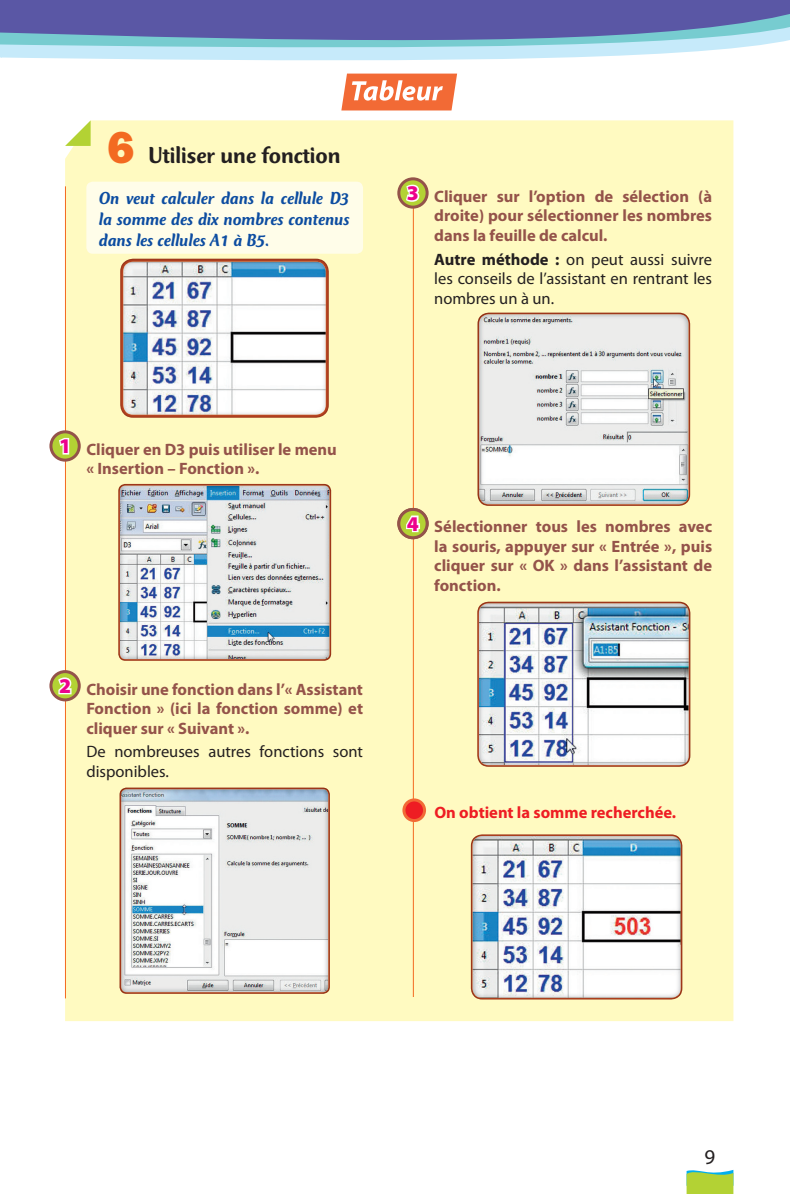
<style>
.page{position:relative;width:790px;height:1194px;background:#fff}
.page>*{position:absolute;margin:0;border:0;box-sizing:border-box;transform-origin:0 0}
.t1{font:500 24px "Mercurius";color:#231f20}
.t2{font:900 21px "Myriad Pro";color:#ed028c}
.t3{font:21px "Myriad Pro";color:#231f20}
.t4{font:italic 500 18px/21px "Mercurius";color:#0d4da1;text-align:justify}
.t5{font:700 16.5px/19.5px "Myriad Pro";color:#94534a;text-align:justify}
.t6{font:16.5px/19.5px "Myriad Pro";color:#231f20}
.t7{font:700 16.5px "Myriad Pro";color:#ee1d23}
.s1{font-family:"Franklin Gothic";font-weight:800;font-size:45px;color:#f36a21}
.s2{font-weight:700}
</style>
<div class="page">
<svg style="left:2px;top:0;width:787px;height:74px"></svg>
<svg style="left:341px;top:74px;width:116px;height:36px"></svg>
<svg style="left:686px;top:1170px;width:47px;height:23px"></svg>
<div style="left:65px;top:120px;width:668px;height:900px;background:#fffac1"></div>
<svg style="left:65px;top:120px;width:26px;height:26px"></svg>
<div style="left:86px;top:182px;width:277px;height:72px;background:#fffde9;border-radius:6px"></div>
<hr style="left:65px;top:186px;width:1px;height:812px;background:#f36a21">
<hr style="left:413px;top:197px;width:1px;height:799px;background:#f36a21">
<img style="left:118px;top:484px;width:213px;height:176px">
<img style="left:119px;top:787px;width:211px;height:206px">
<svg style="left:51px;top:432px;width:28px;height:28px"></svg>
<div style="left:49px;top:430px;width:32px;height:31px;border:3px solid #94534a;border-radius:50%"></div>
<svg style="left:57px;top:436px;width:14px;height:20px"></svg>
<svg style="left:51px;top:671px;width:28px;height:28px"></svg>
<div style="left:49px;top:670px;width:32px;height:31px;border:3px solid #94534a;border-radius:50%"></div>
<svg style="left:56px;top:675px;width:17px;height:20px"></svg>
<img style="left:477px;top:312px;width:212px;height:193px">
<img style="left:477px;top:601px;width:213px;height:165px">
<svg style="left:398px;top:179px;width:29px;height:28px"></svg>
<div style="left:397px;top:177px;width:31px;height:31px;border:3px solid #94534a;border-radius:50%"></div>
<svg style="left:403px;top:183px;width:17px;height:20px"></svg>
<svg style="left:398px;top:509px;width:29px;height:28px"></svg>
<div style="left:397px;top:508px;width:31px;height:31px;border:3px solid #94534a;border-radius:50%"></div>
<svg style="left:403px;top:513px;width:18px;height:20px"></svg>
<img style="left:120px;top:258px;width:208px;height:159px">
<div style="left:403px;top:799px;width:21px;height:21px;background:#ee1d23;border-radius:50%"></div>
<div style="left:402px;top:798px;width:24px;height:23px;border:3px solid #f26a35;border-radius:50%"></div>
<img style="left:470px;top:834px;width:212px;height:165px">
<svg style="left:0;top:0;width:2px;height:58px"></svg>
<h1 class="t1" style="left:108px;top:142px;width:234px"><span class="s1">6</span> Utiliser une fonction</h1>
<p class="t4" style="left:99px;top:187px;width:252px">On veut calculer dans la cellule D3 la somme des dix nombres contenus dans les cellules A1 à B5.</p>
<p class="t2" style="left:406px;top:181px;width:14px">3</p>
<p class="t5" style="left:434px;top:186px;width:279px">Cliquer sur l’option de sélection (à droite) pour sélectionner les nombres dans la feuille de calcul.</p>
<p class="t6" style="left:434px;top:249px;width:279px;text-align:justify"><span class="s2">Autre méthode :</span> on peut aussi suivre les conseils de l’assistant en rentrant les nombres un à un.</p>
<p class="t2" style="left:59px;top:434px;width:14px">1</p>
<p class="t5" style="left:86px;top:439px;width:252px">Cliquer en D3 puis utiliser le menu « Insertion – Fonction ».</p>
<p class="t2" style="left:59px;top:673px;width:14px">2</p>
<p class="t5" style="left:86px;top:678px;width:278px">Choisir une fonction dans l’« Assistant Fonction » (ici la fonction somme) et cliquer sur « Suivant ».</p>
<p class="t6" style="left:86px;top:741px;width:278px">De nombreuses autres fonctions sont disponibles.</p>
<p class="t2" style="left:406px;top:511px;width:14px">24</p>
<p class="t5" style="left:434px;top:516px;width:279px">Sélectionner tous les nombres avec la souris, appuyer sur « Entrée », puis cliquer sur « OK » dans l’assistant de fonction.</p>
<p class="t7" style="left:434px;top:801px;width:243px">On obtient la somme recherchée.</p>
<p class="t3" style="left:704px;top:1143px;width:12px">9</p>
</div>
